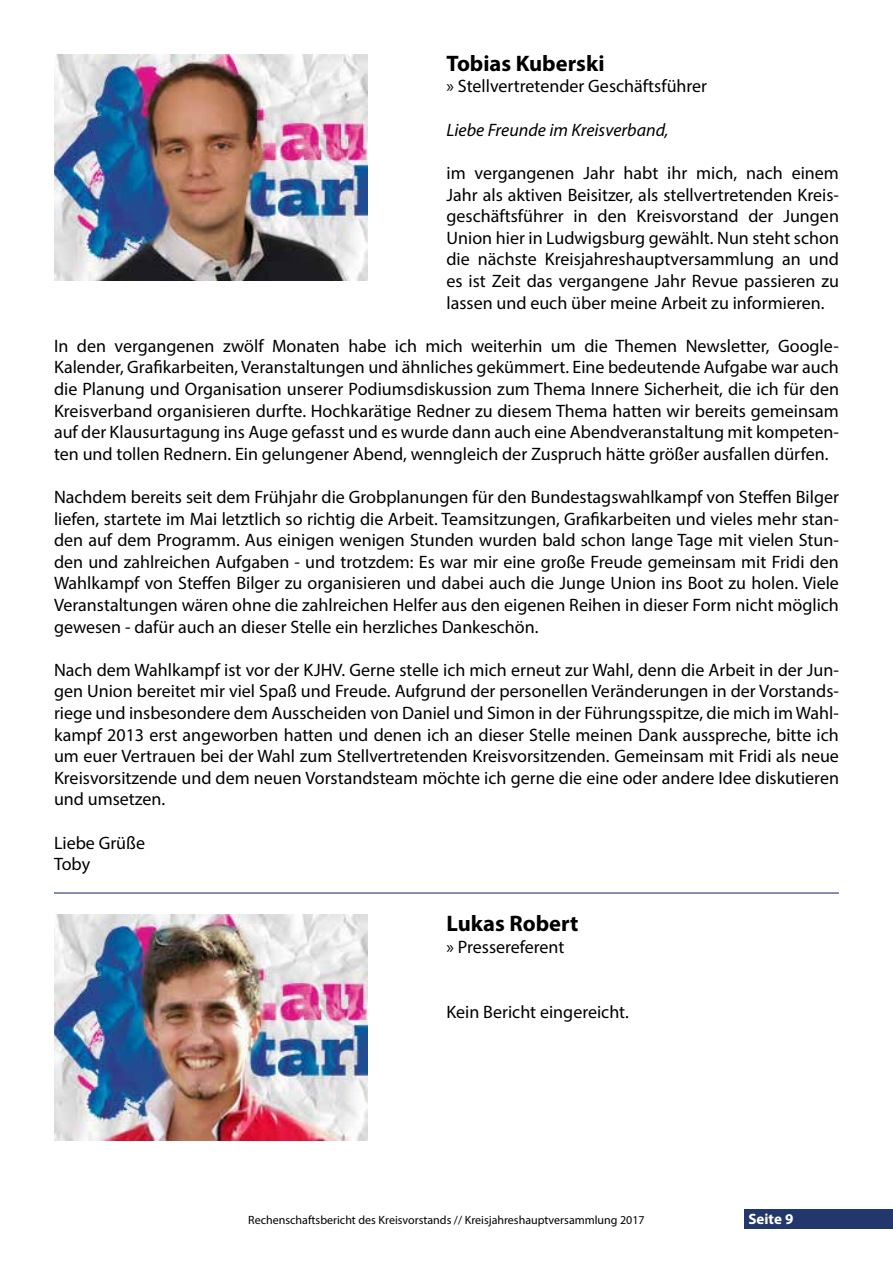
<style>
.page{position:relative;width:893px;height:1263px;background:#fff}
.page>*{position:absolute;margin:0;border:0;box-sizing:border-box;transform-origin:0 0}
.t1{font:700 22.5px "Myriad Pro";color:#000}
.t2{font:18px/21.6px "Myriad Pro";color:#000;text-align:justify}
.t3{font:italic 18px "Myriad Pro";color:#000}
.t4{font:700 15px "Myriad Pro";color:#fff}
.t5{font:12px "Myriad Pro";color:#000}
</style>
<div class="page">
<div style="left:744px;top:1209px;width:149px;height:19px;background:#22376b"></div>
<hr style="left:54px;top:892px;width:785px;height:1px;background:#283583">
<img style="left:54px;top:914px;width:314px;height:227px">
<img style="left:54px;top:54px;width:314px;height:226px">
<p class="t1" style="left:446px;top:49px;width:160px">Tobias Kuberski</p>
<p class="t2" style="left:446px;top:75px;width:262px">» Stellvertretender Geschäftsführer</p>
<p class="t3" style="left:446px;top:119px;width:224px">Liebe Freunde im Kreisverband,</p>
<p class="t2" style="left:446px;top:162px;width:394px">im vergangenen Jahr habt ihr mich, nach einem Jahr als aktiven Beisitzer, als stellvertretenden Kreis&shy;geschäftsführer in den Kreisvorstand der Jungen Union hier in Ludwigsburg gewählt. Nun steht schon die nächste Kreisjahreshauptversammlung an und es ist Zeit das vergangene Jahr Revue passieren zu lassen und euch über meine Arbeit zu informieren.</p>
<p class="t2" style="left:54px;top:335px;width:786px">In den vergangenen zwölf Monaten habe ich mich weiterhin um die Themen Newsletter, Google-Kalender, Grafikarbeiten, Veranstaltungen und ähnliches gekümmert. Eine bedeutende Aufgabe war auch die Planung und Organisation unserer Podiumsdiskussion zum Thema Innere Sicherheit, die ich für den Kreisverband organisieren durfte. Hochkarätige Redner zu diesem Thema hatten wir bereits gemeinsam auf der Klausurtagung ins Auge gefasst und es wurde dann auch eine Abendveranstaltung mit kompeten&shy;ten und tollen Rednern. Ein gelungener Abend, wenngleich der Zuspruch hätte größer ausfallen dürfen.</p>
<p class="t2" style="left:54px;top:486px;width:786px">Nachdem bereits seit dem Frühjahr die Grobplanungen für den Bundestagswahlkampf von Steffen Bilger liefen, startete im Mai letztlich so richtig die Arbeit. Teamsitzungen, Grafikarbeiten und vieles mehr stan&shy;den auf dem Programm. Aus einigen wenigen Stunden wurden bald schon lange Tage mit vielen Stun&shy;den und zahlreichen Aufgaben - und trotzdem: Es war mir eine große Freude gemeinsam mit Fridi den Wahlkampf von Steffen Bilger zu organisieren und dabei auch die Junge Union ins Boot zu holen. Viele Veranstaltungen wären ohne die zahlreichen Helfer aus den eigenen Reihen in dieser Form nicht möglich gewesen - dafür auch an dieser Stelle ein herzliches Dankeschön.</p>
<p class="t2" style="left:54px;top:659px;width:786px">Nach dem Wahlkampf ist vor der KJHV. Gerne stelle ich mich erneut zur Wahl, denn die Arbeit in der Jun&shy;gen Union bereitet mir viel Spaß und Freude. Aufgrund der personellen Veränderungen in der Vorstands&shy;riege und insbesondere dem Ausscheiden von Daniel und Simon in der Führungsspitze, die mich im Wahl&shy;kampf 2013 erst angeworben hatten und denen ich an dieser Stelle meinen Dank ausspreche, bitte ich um euer Vertrauen bei der Wahl zum Stellvertretenden Kreisvorsitzenden. Gemeinsam mit Fridi als neue Kreisvorsitzende und dem neuen Vorstandsteam möchte ich gerne die eine oder andere Idee diskutieren und umsetzen.</p>
<p class="t2" style="left:54px;top:831px;width:93px">Liebe Grüße<br>Toby</p>
<p class="t1" style="left:446px;top:909px;width:133px">Lukas Robert</p>
<p class="t2" style="left:446px;top:936px;width:120px">» Pressereferent</p>
<p class="t2" style="left:446px;top:1000px;width:184px">Kein Bericht eingereicht.</p>
<p class="t5" style="left:248px;top:1212px;width:398px">Rechenschaftsbericht des Kreisvorstands // Kreisjahreshauptversammlung 2017</p>
<p class="t4" style="left:748px;top:1209px;width:46px">Seite 9</p>
</div>
